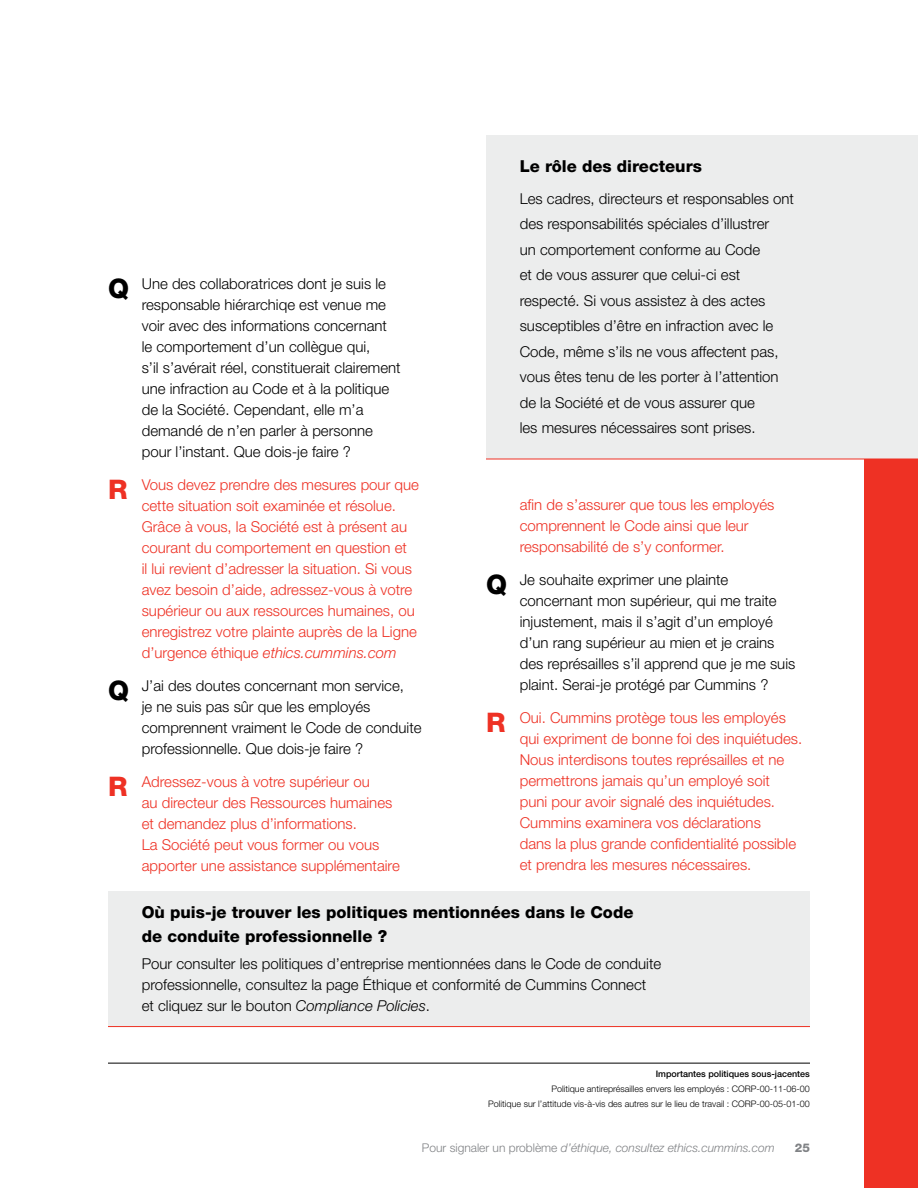
<style>
.page{position:relative;width:918px;height:1188px;background:#fff}
.page>*{position:absolute;margin:0;border:0;box-sizing:border-box;transform-origin:0 0}
.t1{font:800 16.5px/24px "Helvetica Neue LT Std";color:#000}
.t2{font:300 15px/21px "Helvetica Neue LT Std";color:#000}
.t3{font:300 15px/21px "Helvetica Neue LT Std";color:#ee3124}
.t4{font:italic 300 12px "Helvetica Neue LT Std";color:#808285}
.t5{font:800 12px "Helvetica Neue LT Std";color:#808285}
.t6{font:300 9px/15px "Helvetica Neue LT Std";color:#000;text-align:right}
.t7{font:500 9px "Helvetica Neue LT Std";color:#000}
.s1{font-weight:800;font-size:27px}
.s2{font-style:italic}
.s3{font-style:normal}
</style>
<div class="page">
<div style="left:486px;top:135px;width:432px;height:324px;background:#e6e7e8"></div>
<div style="left:108px;top:891px;width:702px;height:135px;background:#e6e7e8"></div>
<div style="left:864px;top:459px;width:54px;height:729px;background:#ee3124"></div>
<hr style="left:486px;top:459px;width:432px;height:1px;background:#ee3124">
<hr style="left:108px;top:1026px;width:702px;height:1px;background:#ee3124">
<hr style="left:108px;top:1063px;width:702px;height:1px;background:#000">
<p class="t2" style="left:142px;top:273px;width:260px;text-indent:-34px"><span class="s1">Q</span> Une des collaboratrices dont je suis le responsable hiérarchiqe est venue me voir avec des informations concernant le comportement d’un collègue qui,<br>s’il s’avérait réel, constituerait clairement une infraction au Code et à la politique de la Société. Cependant, elle m’a demandé de n’en parler à personne pour l’instant. Que dois-je faire ?</p>
<p class="t3" style="left:142px;top:474px;width:279px;text-indent:-34px"><span class="s1">R</span> Vous devez prendre des mesures pour que cette situation soit examinée et résolue.<br>Grâce à vous, la Société est à présent au courant du comportement en question et<br>il lui revient d’adresser la situation. Si vous avez besoin d’aide, adressez-vous à votre supérieur ou aux ressources humaines, ou enregistrez votre plainte auprès de la Ligne d’urgence éthique <span class="s2">ethics.cummins.com</span></p>
<p class="t2" style="left:142px;top:675px;width:281px;text-indent:-34px"><span class="s1">Q</span> J’ai des doutes concernant mon service,<br>je ne suis pas sûr que les employés comprennent vraiment le Code de conduite professionnelle. Que dois-je faire ?</p>
<p class="t3" style="left:142px;top:771px;width:260px;text-indent:-34px"><span class="s1">R</span> Adressez-vous à votre supérieur ou<br>au directeur des Ressources humaines et demandez plus d’informations.<br>La Société peut vous former ou vous apporter une assistance supplémentaire</p>
<p class="t1" style="left:520px;top:154px;width:184px">Le rôle des directeurs</p>
<p class="t2" style="left:520px;top:185px;width:276px;line-height:25.5px">Les cadres, directeurs et responsables ont des responsabilités spéciales d’illustrer<br>un comportement conforme au Code<br>et de vous assurer que celui-ci est respecté. Si vous assistez à des actes susceptibles d’être en infraction avec le Code, même s’ils ne vous affectent pas, vous êtes tenu de les porter à l’attention de la Société et de vous assurer que<br>les mesures nécessaires sont prises.</p>
<p class="t3" style="left:520px;top:494px;width:256px">afin de s’assurer que tous les employés comprennent le Code ainsi que leur responsabilité de s’y conformer.</p>
<p class="t2" style="left:520px;top:569px;width:277px;text-indent:-34px"><span class="s1">Q</span> Je souhaite exprimer une plainte concernant mon supérieur, qui me traite injustement, mais il s’agit d’un employé d’un rang supérieur au mien et je crains des représailles s’il apprend que je me suis plaint. Serai-je protégé par Cummins ?</p>
<p class="t3" style="left:520px;top:707px;width:284px;text-indent:-34px"><span class="s1">R</span> Oui. Cummins protège tous les employés qui expriment de bonne foi des inquiétudes.<br>Nous interdisons toutes représailles et ne permettrons jamais qu’un employé soit<br>puni pour avoir signalé des inquiétudes.<br>Cummins examinera vos déclarations<br>dans la plus grande confidentialité possible et prendra les mesures nécessaires.</p>
<p class="t1" style="left:142px;top:900px;width:493px">Où puis-je trouver les politiques mentionnées dans le Code de conduite professionnelle ?</p>
<p class="t2" style="left:142px;top:953px;width:521px">Pour consulter les politiques d’entreprise mentionnées dans le Code de conduite professionnelle, consultez la page Éthique et conformité de Cummins Connect et cliquez sur le bouton <span class="s2">Compliance Policies</span>.</p>
<p class="t7" style="left:656px;top:1068px;width:156px">Importantes politiques sous-jacentes</p>
<p class="t6" style="left:488px;top:1081px;width:323px">Politique antireprésailles envers les employés : CORP-00-11-06-00<br>Politique sur l’attitude vis-à-vis des autres sur le lieu de travail : CORP-00-05-01-00</p>
<p class="t4" style="left:422px;top:1140px;width:354px"><span class="s3">Pour signaler un problème</span> d’éthique, consultez ethics.cummins.com</p>
<p class="t5" style="left:795px;top:1140px;width:17px">25</p>
</div>
